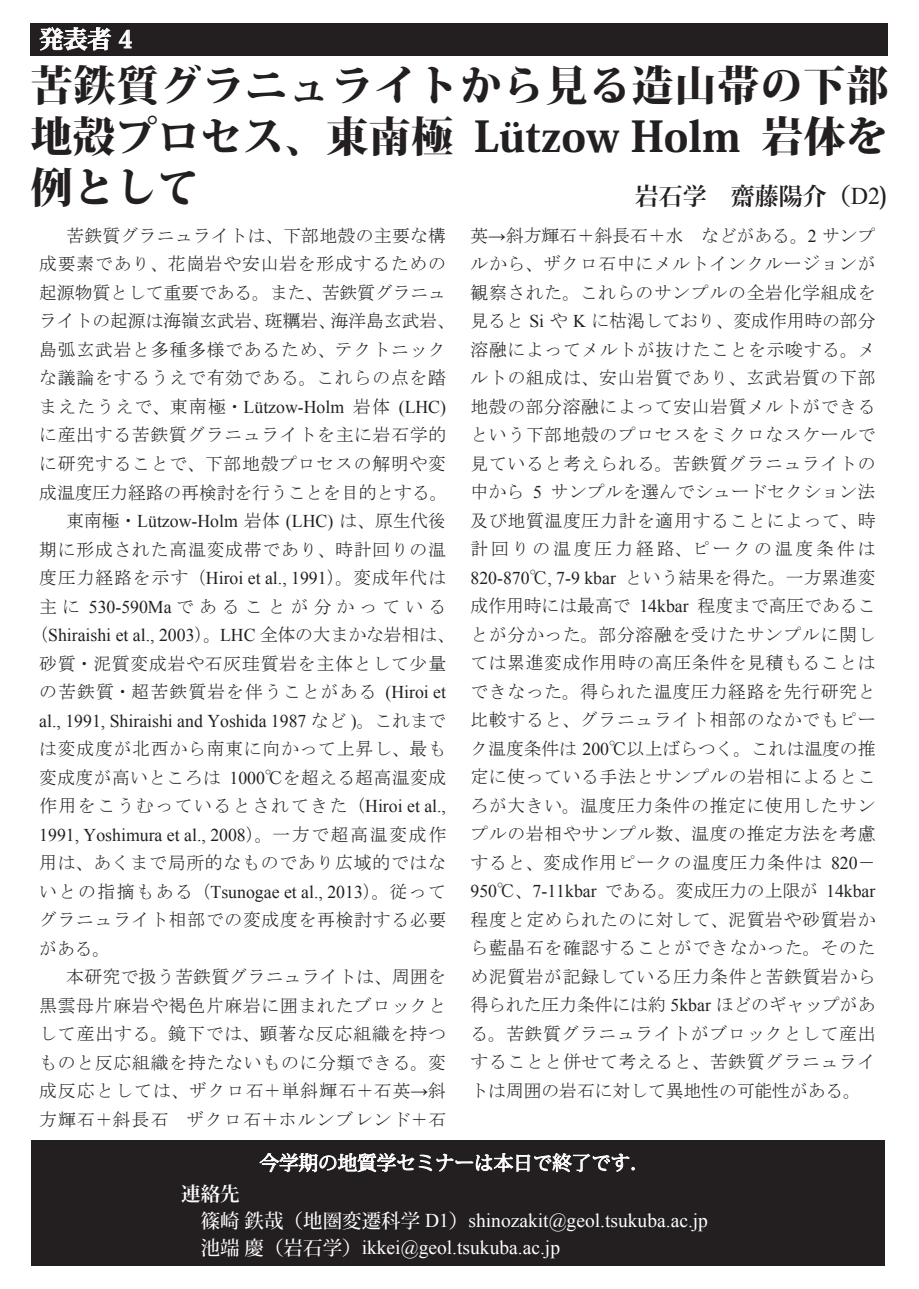
<style>
.page{position:relative;width:919px;height:1289px;background:#fff}
.page>*{position:absolute;margin:0;border:0;box-sizing:border-box;transform-origin:0 0}
.t1{font:800 42px/51px "Koz Min Pro";letter-spacing:.005em;color:#231f20;text-align:justify}
.t2{font:700 24px "Koz Min Pro";color:#231f20}
.t3{font:700 24px "Koz Min Pro";color:#fff}
.t4{font:19.5px/27px "Times New Roman";color:#fff}
.t5{font:19.5px "Koz Min Pro";color:#fff}
.t6{font:700 19.5px "Koz Min Pro";color:#fff}
.t7{font:18px/28.5px "MS Mincho";letter-spacing:.05em;color:#231f20;text-align:justify}
.t8{font:18px "Times New Roman";color:#231f20}
.s1{font-family:"Times New Roman";font-weight:400}
.s2{font-family:"MS Mincho"}
.s3{font-family:"Times New Roman"}
.s4{font-family:"Koz Min Pro";font-weight:500}
</style>
<div class="page">
<div style="left:32px;top:1139px;width:852px;height:126px;background:#231f20"></div>
<svg style="left:259px;top:1153px;width:375px;height:19px"></svg>
<div style="left:31px;top:23px;width:856px;height:33px;background:#231f20"></div>
<svg style="left:39px;top:26px;width:73px;height:25px"></svg>
<svg style="left:118px;top:29px;width:14px;height:20px"></svg>
<h2 class="t3" style="left:39px;top:22px;width:95px">発表者 4</h2>
<h1 class="t1" style="left:31px;top:58px;width:858px">苦鉄質グラニュライトから見る造山帯の下部地殻プロセス、東南極 Lützow Holm 岩体を例として</h1>
<h2 class="t2" style="left:634px;top:179px;width:255px">岩石学　齋藤陽介（<span class="s1">D2</span>)</h2>
<p class="t7" style="left:39px;top:221px;width:417px;text-align:left;text-indent:27px">苦鉄質グラニュライトは、下部地殻の主要な構成要素であり、花崗岩や安山岩を形成するための起源物質として重要である。また、苦鉄質グラニュライトの起源は海嶺玄武岩、斑糲岩、海洋島玄武岩、島弧玄武岩と多種多様であるため、テクトニックな議論をするうえで有効である。これらの点を踏</p>
<p class="t8" style="left:39px;top:395px;width:408px"><span class="s2">まえたうえで、東南極・</span>Lützow-Holm <span class="s2">岩体</span> (LHC)</p>
<p class="t7" style="left:39px;top:421px;width:410px">に産出する苦鉄質グラニュライトを主に岩石学的に研究することで、下部地殻プロセスの解明や変成温度圧力経路の再検討を行うことを目的とする。</p>
<p class="t8" style="left:66px;top:509px;width:381px"><span class="s2">東南極・</span>Lützow-Holm <span class="s2">岩体</span> (LHC) <span class="s2">は、原生代後</span></p>
<p class="t7" style="left:39px;top:534px;width:408px">期に形成された高温変成帯であり、時計回りの温度圧力経路を示す（<span class="s3">Hiroi et al., 1991</span>）。変成年代は主に <span class="s3">530-590Ma</span> であることが分かっている</p>
<p class="t8" style="left:30px;top:623px;width:426px"><span class="s2">（</span>Shiraishi et al., 2003<span class="s2">）。</span>LHC <span class="s2">全体の大まかな岩相は、</span></p>
<p class="t7" style="left:39px;top:648px;width:408px">砂質・泥質変成岩や石灰珪質岩を主体として少量の苦鉄質・超苦鉄質岩を伴うことがある <span class="s3">(Hiroi et</span></p>
<p class="t8" style="left:39px;top:708px;width:408px">al., 1991, Shiraishi and Yoshida 1987 <span class="s2">など</span> )<span class="s2">。これまで</span></p>
<p class="t7" style="left:39px;top:734px;width:408px">は変成度が北西から南東に向かって上昇し、最も変成度が高いところは <span class="s3">1000</span>℃を超える超高温変成作用をこうむっているとされてきた（<span class="s3">Hiroi et al.,</span></p>
<p class="t8" style="left:39px;top:822px;width:408px">1991, Yoshimura et al., 2008<span class="s2">）。一方で超高温変成作</span></p>
<p class="t7" style="left:39px;top:848px;width:408px">用は、あくまで局所的なものであり広域的ではな</p>
<p class="t8" style="left:39px;top:879px;width:408px"><span class="s2">いとの指摘もある（</span>Tsunogae et al., 2013<span class="s2">）。従って</span></p>
<p class="t7" style="left:39px;top:905px;width:408px">グラニュライト相部での変成度を再検討する必要がある。</p>
<p class="t7" style="left:39px;top:962px;width:408px;text-indent:27px">本研究で扱う苦鉄質グラニュライトは、周囲を黒雲母片麻岩や褐色片麻岩に囲まれたブロックとして産出する。鏡下では、顕著な反応組織を持つものと反応組織を持たないものに分類できる。変成反応としては、ザクロ石＋単斜輝石＋石英<span class="s3">→</span>斜方輝石＋斜長石　ザクロ石＋ホルンブレンド＋石</p>
<p class="t7" style="left:470px;top:221px;width:406px">英<span class="s3">→</span>斜方輝石＋斜長石＋水　などがある。<span class="s3">2</span> サンプルから、ザクロ石中にメルトインクルージョンが観察された。これらのサンプルの全岩化学組成を見ると <span class="s3">Si</span> や <span class="s3">K</span> に枯渇しており、変成作用時の部分溶融によってメルトが抜けたことを示唆する。メルトの組成は、安山岩質であり、玄武岩質の下部地殻の部分溶融によって安山岩質メルトができるという下部地殻のプロセスをミクロなスケールで見ていると考えられる。苦鉄質グラニュライトの中から <span class="s3">5</span> サンプルを選んでシュードセクション法及び地質温度圧力計を適用することによって、時計回りの温度圧力経路、ピークの温度条件は</p>
<p class="t8" style="left:470px;top:565px;width:406px">820-870<span class="s2">℃</span>, 7-9 kbar <span class="s2">という結果を得た。一方累進変</span></p>
<p class="t7" style="left:470px;top:591px;width:406px">成作用時には最高で <span class="s3">14kbar</span> 程度まで高圧であることが分かった。部分溶融を受けたサンプルに関しては累進変成作用時の高圧条件を見積もることはできなった。得られた温度圧力経路を先行研究と比較すると、グラニュライト相部のなかでもピーク温度条件は <span class="s3">200</span>℃以上ばらつく。これは温度の推定に使っている手法とサンプルの岩相によるところが大きい。温度圧力条件の推定に使用したサンプルの岩相やサンプル数、温度の推定方法を考慮すると、変成作用ピークの温度圧力条件は <span class="s3">820</span>－</p>
<p class="t8" style="left:470px;top:879px;width:406px">950<span class="s2">℃、</span>7-11kbar <span class="s2">である。変成圧力の上限が</span> 14kbar</p>
<p class="t7" style="left:470px;top:905px;width:406px">程度と定められたのに対して、泥質岩や砂質岩から藍晶石を確認することができなかった。そのため泥質岩が記録している圧力条件と苦鉄質岩から得られた圧力条件には約 <span class="s3">5kbar</span> ほどのギャップがある。苦鉄質グラニュライトがブロックとして産出することと併せて考えると、苦鉄質グラニュライトは周囲の岩石に対して異地性の可能性がある。</p>
<p class="t5" style="left:259px;top:1148px;width:391px">今学期の地質学セミナーは本日で終了です．</p>
<p class="t6" style="left:181px;top:1179px;width:60px">連絡先</p>
<p class="t4" style="left:181px;top:1206px;width:528px"><span class="s4">　篠崎鉄哉（地圏変遷科学</span> D1<span class="s4">）</span>shinozakit@geol.tsukuba.ac.jp<span class="s4">　池端慶（岩石学）</span>ikkei@geol.tsukuba.ac.jp</p>
</div>
